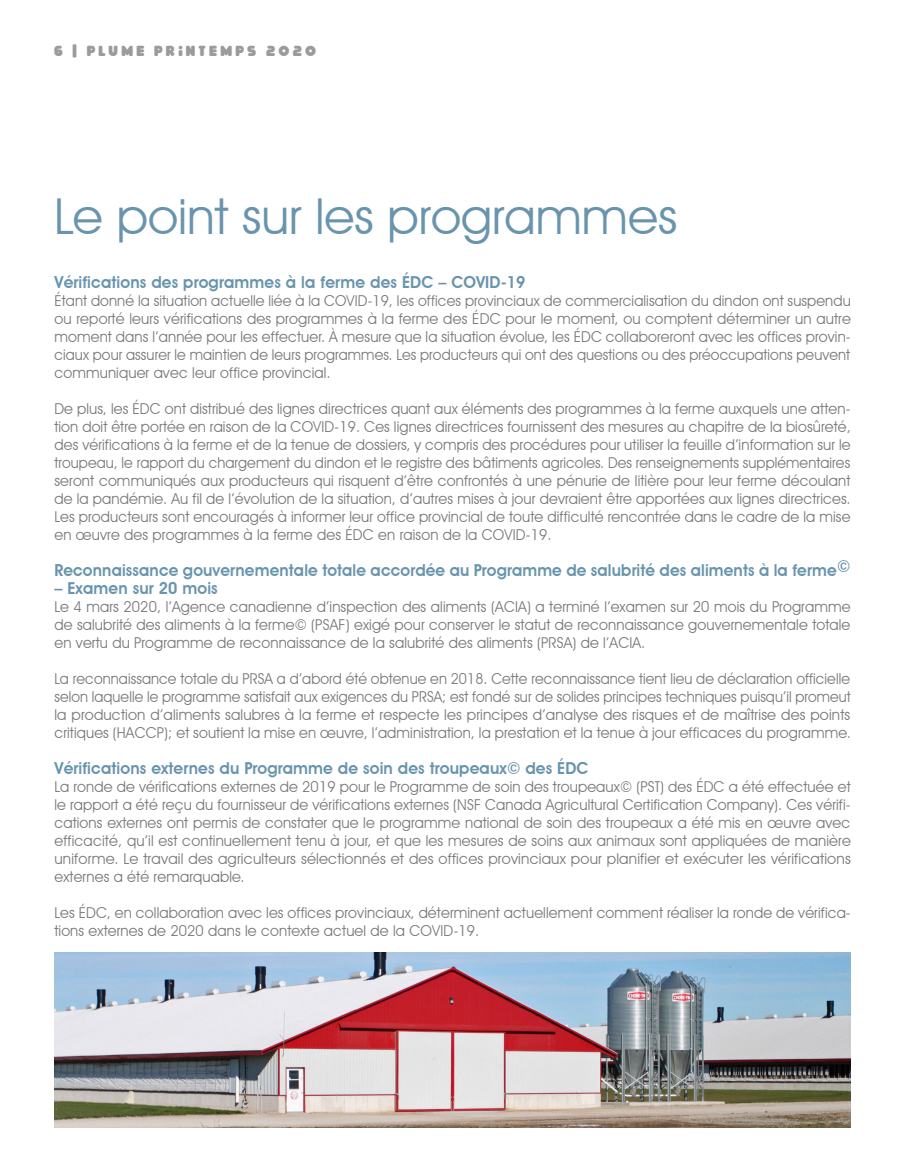
<style>
.page{position:relative;width:905px;height:1175px;background:#fff}
.page>*{position:absolute;margin:0;border:0;box-sizing:border-box;transform-origin:0 0}
.t1{font:49.5px "Avant Garde IT Cby BT";color:#6894ad}
.t2{font:600 16.5px "Avant Garde IT Cby BT";letter-spacing:.01em;color:#6894ad}
.t3{font:15px/18px "Avant Garde IT Cby BT";letter-spacing:.01em;color:#77787b;text-align:justify}
.t4{font:15px/18px "Avant Garde IT Cby BT";letter-spacing:.01em;color:#77787b;text-align:justify;scale:.96 1}
.t5{font:15px/18px "Avant Garde IT Cby BT";letter-spacing:.01em;color:#77787b;text-align:justify;scale:.95 1}
.t6{font:15px "Delicious";letter-spacing:.215em;color:#999b9c}
</style>
<div class="page">
<img style="left:54px;top:952px;width:796px;height:175px">
<p class="t6" style="left:54px;top:45px;width:264px">6 | PLUME PRINTEMPS 2020</p>
<h1 class="t1" style="left:54px;top:186px;width:624px">Le point sur les programmes</h1>
<p class="t2" style="left:54px;top:272px;width:472px">Vérifications des programmes à la ferme des ÉDC – COVID-19</p>
<p class="t4" style="left:54px;top:292px;width:831px">Étant donné la situation actuelle liée à la COVID-19, les offices provinciaux de commercialisation du dindon ont suspendu ou reporté leurs vérifications des programmes à la ferme des ÉDC pour le moment, ou comptent déterminer un autre moment dans l’année pour les effectuer. À mesure que la situation évolue, les ÉDC collaboreront avec les offices provin&shy;ciaux pour assurer le maintien de leurs programmes. Les producteurs qui ont des questions ou des préoccupations peuvent communiquer avec leur office provincial.</p>
<p class="t3" style="left:54px;top:400px;width:798px">De plus, les ÉDC ont distribué des lignes directrices quant aux éléments des programmes à la ferme auxquels une atten&shy;tion doit être portée en raison de la COVID-19. Ces lignes directrices fournissent des mesures au chapitre de la biosûreté, des vérifications à la ferme et de la tenue de dossiers, y compris des procédures pour utiliser la feuille d’information sur le troupeau, le rapport du chargement du dindon et le registre des bâtiments agricoles. Des renseignements supplémentaires seront communiqués aux producteurs qui risquent d’être confrontés à une pénurie de litière pour leur ferme découlant de la pandémie. Au fil de l’évolution de la situation, d’autres mises à jour devraient être apportées aux lignes directrices.<br>Les producteurs sont encouragés à informer leur office provincial de toute difficulté rencontrée dans le cadre de la mise en œuvre des programmes à la ferme des ÉDC en raison de la COVID-19.</p>
<p class="t2" style="left:54px;top:560px;width:797px">Reconnaissance gouvernementale totale accordée au Programme de salubrité des aliments à la ferme©</p>
<p class="t2" style="left:54px;top:578px;width:165px">– Examen sur 20 mois</p>
<p class="t3" style="left:54px;top:598px;width:797px">Le 4 mars 2020, l’Agence canadienne d’inspection des aliments (ACIA) a terminé l’examen sur 20 mois du Programme de salubrité des aliments à la ferme© (PSAF) exigé pour conserver le statut de reconnaissance gouvernementale totale en vertu du Programme de reconnaissance de la salubrité des aliments (PRSA) de l’ACIA.</p>
<p class="t5" style="left:54px;top:670px;width:839px">La reconnaissance totale du PRSA a d’abord été obtenue en 2018. Cette reconnaissance tient lieu de déclaration officielle selon laquelle le programme satisfait aux exigences du PRSA; est fondé sur de solides principes techniques puisqu’il promeut la production d’aliments salubres à la ferme et respecte les principes d’analyse des risques et de maîtrise des points critiques (HACCP); et soutient la mise en œuvre, l’administration, la prestation et la tenue à jour efficaces du programme.</p>
<p class="t2" style="left:54px;top:758px;width:535px">Vérifications externes du Programme de soin des troupeaux© des ÉDC</p>
<p class="t3" style="left:54px;top:778px;width:798px">La ronde de vérifications externes de 2019 pour le Programme de soin des troupeaux© (PST) des ÉDC a été effectuée et le rapport a été reçu du fournisseur de vérifications externes (NSF Canada Agricultural Certification Company). Ces vérifi&shy;cations externes ont permis de constater que le programme national de soin des troupeaux a été mis en œuvre avec efficacité, qu’il est continuellement tenu à jour, et que les mesures de soins aux animaux sont appliquées de manière uniforme. Le travail des agriculteurs sélectionnés et des offices provinciaux pour planifier et exécuter les vérifications externes a été remarquable.</p>
<p class="t3" style="left:54px;top:904px;width:797px">Les ÉDC, en collaboration avec les offices provinciaux, déterminent actuellement comment réaliser la ronde de vérifica&shy;tions externes de 2020 dans le contexte actuel de la COVID-19.</p>
</div>
